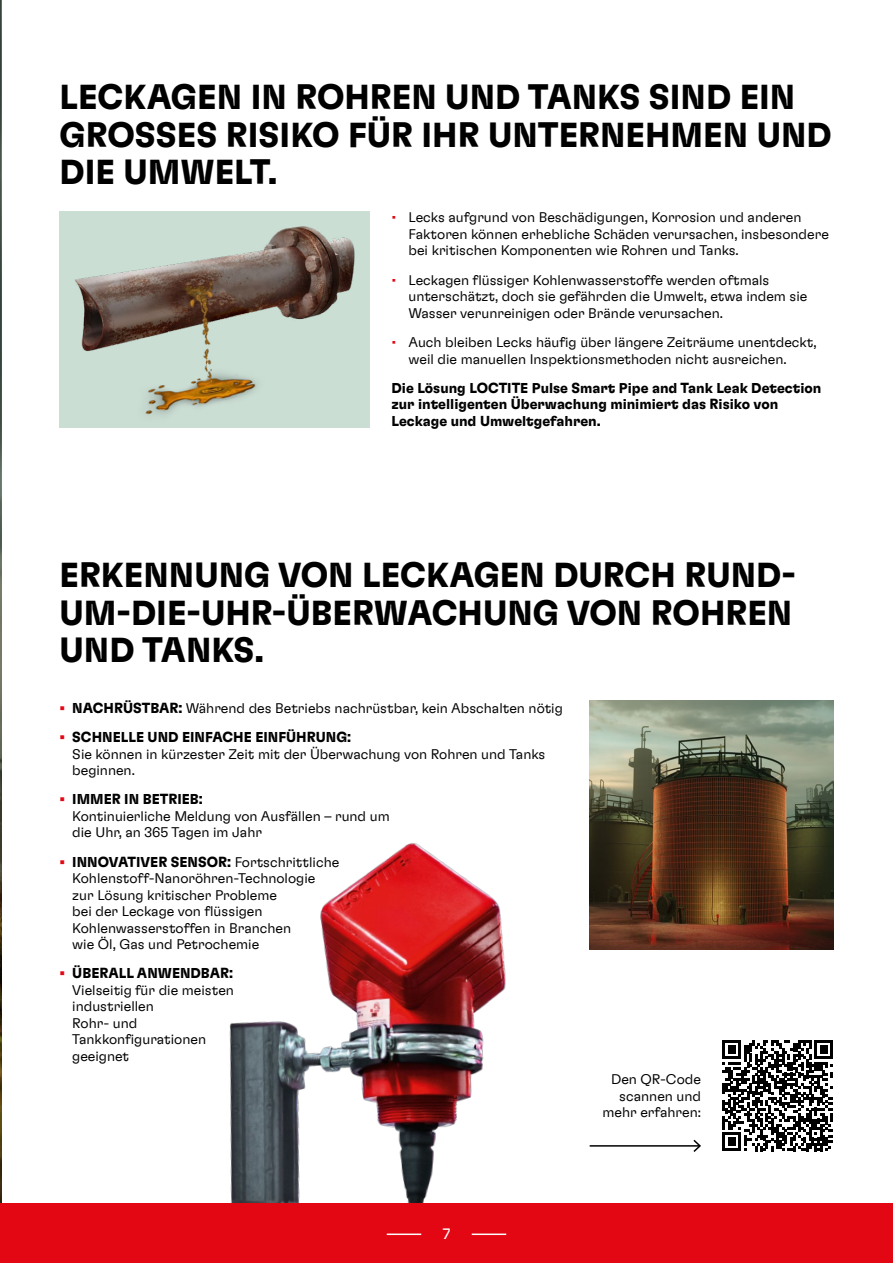
<style>
.page{position:relative;width:893px;height:1263px;background:#fff}
.page>*{position:absolute;margin:0;border:0;box-sizing:border-box;transform-origin:0 0}
.t1{font:700 34.5px/37.5px "Henkel GT Flexa";color:#000;text-align:justify}
.t2{font:15px "Henkel GT Flexa";color:#fff}
.t3{font:300 14.25px/16.5px "Henkel GT Flexa";color:#000}
.t4{font:700 14.25px/16.5px "Henkel GT Flexa";color:#000}
.s1{font-weight:400;color:#e30613}
.s2{font-weight:700;color:#e30613}
.s3{font-weight:700}
</style>
<div class="page">
<img style="left:0;top:588px;width:1px;height:615px">
<hr style="left:0;top:0;width:1px;height:588px;background:#2c2c1e">
<img style="left:229px;top:843px;width:277px;height:360px">
<img style="left:590px;top:700px;width:243px;height:249px">
<hr style="left:590px;top:1145px;width:110px;height:1px;background:#000">
<svg style="left:692px;top:1139px;width:9px;height:13px"></svg>
<svg style="left:722px;top:1040px;width:111px;height:111px"></svg>
<img style="left:60px;top:211px;width:307px;height:216px">
<div style="left:0;top:1203px;width:893px;height:60px;background:#e30613"></div>
<hr style="left:472px;top:1233px;width:34px;height:2px;background:#fff">
<hr style="left:387px;top:1233px;width:34px;height:2px;background:#fff">
<h1 class="t1" style="left:60px;top:77px;width:774px;text-align:left">LECKAGEN IN ROHREN UND TANKS SIND EIN<br>GROSSES RISIKO FÜR IHR UNTERNEHMEN UND<br>DIE UMWELT.</h1>
<p class="t3" style="left:408px;top:209px;width:422px;text-indent:-17px"><span class="s1">•</span> Lecks aufgrund von Beschädigungen, Korrosion und anderen<br>Faktoren können erhebliche Schäden verursachen, insbesondere bei kritischen Komponenten wie Rohren und Tanks.</p>
<p class="t3" style="left:408px;top:271px;width:400px;text-indent:-17px"><span class="s1">•</span> Leckagen flüssiger Kohlenwasserstoffe werden oftmals unterschätzt, doch sie gefährden die Umwelt, etwa indem sie<br>Wasser verunreinigen oder Brände verursachen.</p>
<p class="t3" style="left:408px;top:333px;width:410px;text-indent:-17px"><span class="s1">•</span> Auch bleiben Lecks häufig über längere Zeiträume unentdeckt, weil die manuellen Inspektionsmethoden nicht ausreichen.</p>
<p class="t4" style="left:391px;top:379px;width:431px">Die Lösung LOCTITE Pulse Smart Pipe and Tank Leak Detection zur intelligenten Überwachung minimiert das Risiko von<br>Leckage und Umweltgefahren.</p>
<h1 class="t1" style="left:60px;top:555px;width:738px">ERKENNUNG VON LECKAGEN DURCH RUND-UM-DIE-UHR-ÜBERWACHUNG VON ROHREN UND TANKS.</h1>
<p class="t3" style="left:60px;top:699px;width:505px"><span class="s2">•</span> <span class="s3">NACHRÜSTBAR:</span> Während des Betriebs nachrüstbar, kein Abschalten nötig</p>
<p class="t3" style="left:72px;top:728px;width:475px;text-indent:-13px"><span class="s2">•</span> <span class="s3">SCHNELLE UND EINFACHE EINFÜHRUNG:<br></span>Sie können in kürzester Zeit mit der Überwachung von Rohren und Tanks beginnen.</p>
<p class="t3" style="left:72px;top:791px;width:319px;text-indent:-13px"><span class="s2">•</span> <span class="s3">IMMER IN BETRIEB:<br></span>Kontinuierliche Meldung von Ausfällen – rund um die Uhr, an 365 Tagen im Jahr</p>
<p class="t3" style="left:72px;top:853px;width:269px;text-indent:-13px"><span class="s2">•</span> <span class="s3">INNOVATIVER SENSOR:</span> Fortschrittliche Kohlenstoff-Nanoröhren-Technologie zur Lösung kritischer Probleme<br>bei der Leckage von flüssigen Kohlenwasserstoffen in Branchen<br>wie Öl, Gas und Petrochemie</p>
<p class="t3" style="left:72px;top:965px;width:163px;text-indent:-13px"><span class="s2">•</span> <span class="s3">ÜBERALL ANWENDBAR:<br></span>Vielseitig für die meisten industriellen<br>Rohr- und<br>Tankkonfigurationen geeignet</p>
<p class="t3" style="left:603px;top:1070px;width:100px;text-align:right">Den QR-Code scannen und mehr erfahren:</p>
<p class="t2" style="left:443px;top:1225px;width:9px">7</p>
</div>
